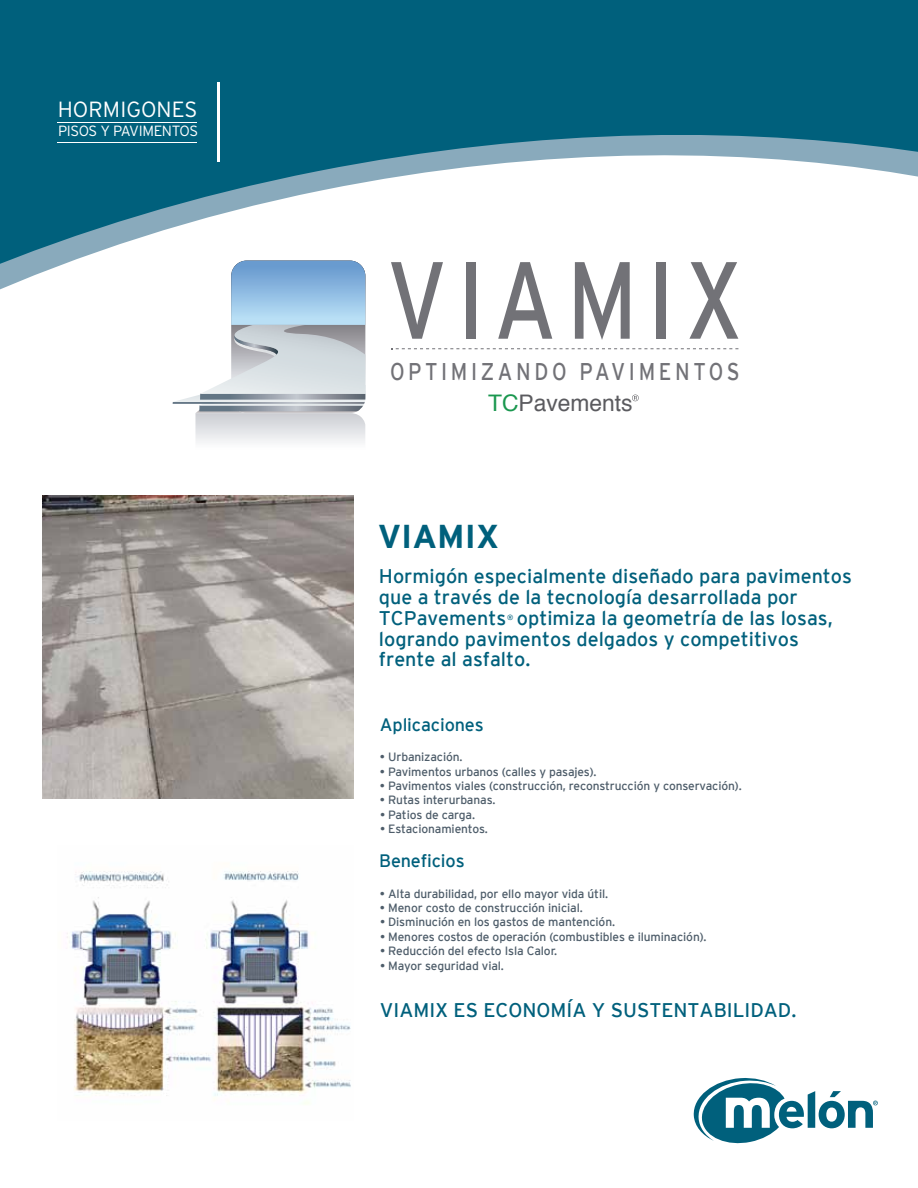
<style>
.page{position:relative;width:918px;height:1188px;background:#fff}
.page>*{position:absolute;margin:0;border:0;box-sizing:border-box;transform-origin:0 0}
.t1{font:109.35px "Interstate";letter-spacing:.12em;color:#727277;scale:.8 1}
.t2{font:700 33px "Interstate";color:#00607c}
.t3{font:24.15px "Interstate";letter-spacing:.18em;color:#727277;scale:.85 1}
.t4{font:22.8px "Helvetica";color:#5b5b5f}
.t5{font:300 21.9px "Interstate";letter-spacing:.005em;color:#fff}
.t6{font:19.8px/20.7px "Interstate";color:#00607c}
.t7{font:18px "Interstate";letter-spacing:-.01em;color:#00607c}
.t8{font:300 14.85px "Interstate";letter-spacing:-.025em;color:#fff}
.t9{font:12px "Interstate";letter-spacing:-.01em;color:#4e5d6a}
.t10{font:7.5px "Interstate";color:#00607c}
.s1{color:#1a974f}
</style>
<div class="page">
<svg style="left:632px;top:395px;width:7px;height:6px"></svg>
<svg style="left:391px;top:348px;width:347px;height:1px"></svg>
<svg style="left:173px;top:301px;width:192px;height:195px"></svg>
<svg style="left:0;top:275px;width:366px;height:26px"></svg>
<svg style="left:0;top:0;width:918px;height:275px;fill:#00607c"></svg>
<svg style="left:693px;top:1078px;width:185px;height:66px"></svg>
<hr style="left:58px;top:123px;width:139px;height:1px;background:#fff">
<hr style="left:58px;top:142px;width:139px;height:1px;background:#fff">
<hr style="left:217px;top:82px;width:3px;height:79px;background:#fff">
<img style="left:43px;top:496px;width:311px;height:302px">
<img style="left:67px;top:871px;width:284px;height:234px">
<h3 class="t5" style="left:58px;top:97px;width:141px">HORMIGONES</h3>
<p class="t8" style="left:58px;top:123px;width:142px">PISOS Y PAVIMENTOS</p>
<h1 class="t1" style="left:387px;top:239px;width:446px">VIAMIX</h1>
<h3 class="t3" style="left:390px;top:358px;width:413px">OPTIMIZANDO PAVIMENTOS</h3>
<h3 class="t4" style="left:488px;top:385px;width:146px"><span class="s1">TC</span>Pavements</h3>
<h2 class="t2" style="left:378px;top:518px;width:123px">VIAMIX</h2>
<h3 class="t6" style="left:379px;top:566px;width:475px">Hormigón especialmente diseñado para pavimentos que a través de la tecnología desarrollada por TCPavements optimiza la geometría de las losas, logrando pavimentos delgados y competitivos frente al asfalto.</h3>
<p class="t10" style="left:507px;top:613px;width:8px">®</p>
<h3 class="t7" style="left:380px;top:714px;width:105px">Aplicaciones</h3>
<p class="t9" style="left:380px;top:750px;width:84px">• Urbanización.</p>
<p class="t9" style="left:380px;top:765px;width:218px">• Pavimentos urbanos (calles y pasajes).</p>
<p class="t9" style="left:380px;top:779px;width:363px">• Pavimentos viales (construcción, reconstrucción y conservación).</p>
<p class="t9" style="left:380px;top:793px;width:117px">• Rutas interurbanas.</p>
<p class="t9" style="left:380px;top:808px;width:97px">• Patios de carga.</p>
<p class="t9" style="left:380px;top:822px;width:109px">• Estacionamientos.</p>
<h3 class="t7" style="left:379px;top:851px;width:87px">Beneficios</h3>
<p class="t9" style="left:380px;top:887px;width:230px">• Alta durabilidad, por ello mayor vida útil.</p>
<p class="t9" style="left:380px;top:901px;width:204px">• Menor costo de construcción inicial.</p>
<p class="t9" style="left:380px;top:915px;width:237px">• Disminución en los gastos de mantención.</p>
<p class="t9" style="left:380px;top:930px;width:328px">• Menores costos de operación (combustibles e iluminación).</p>
<p class="t9" style="left:380px;top:944px;width:179px">• Reducción del efecto Isla Calor.</p>
<p class="t9" style="left:380px;top:959px;width:125px">• Mayor seguridad vial.</p>
<h3 class="t6" style="left:380px;top:999px;width:418px">VIAMIX ES ECONOMÍA Y SUSTENTABILIDAD.</h3>
</div>
